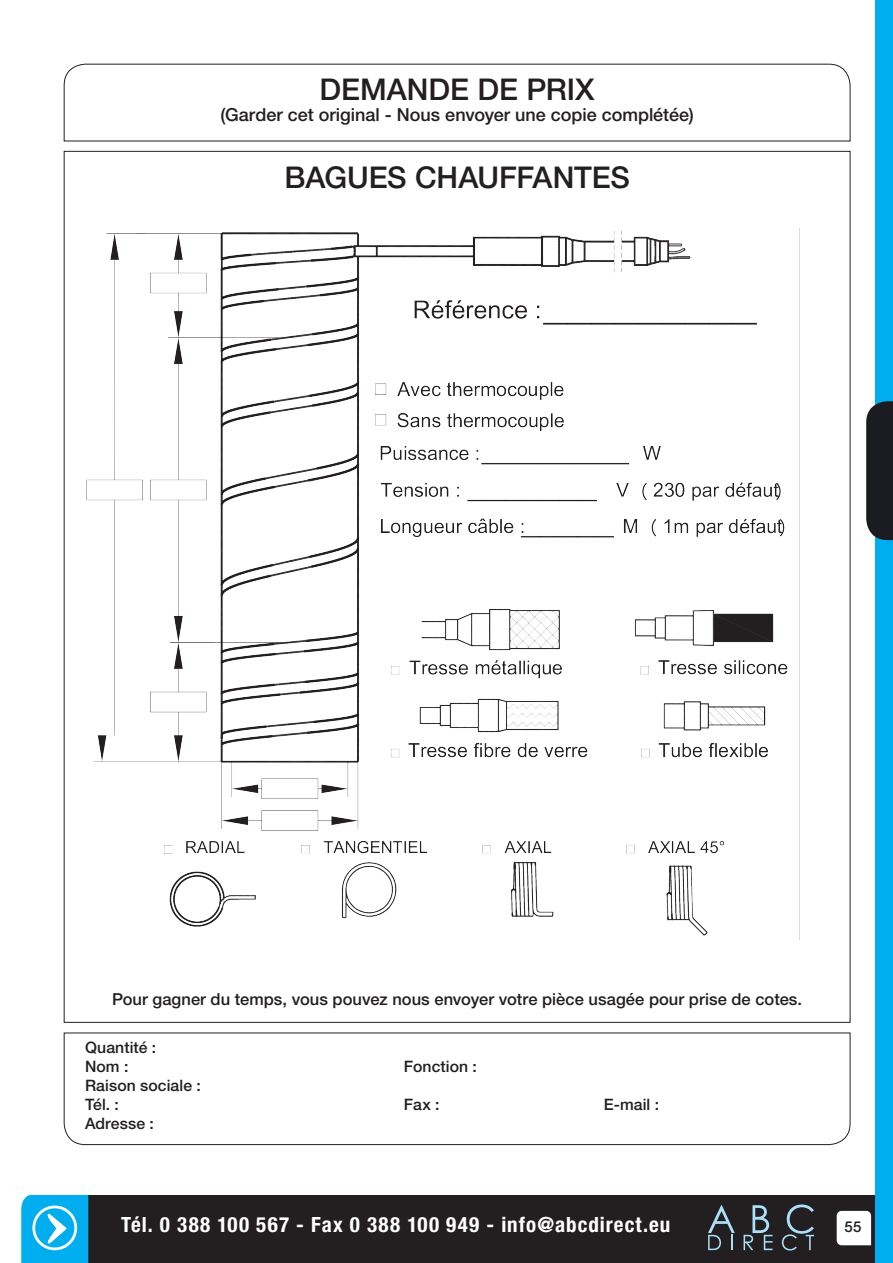
<style>
.page{position:relative;width:893px;height:1263px;background:#fff}
.page>*{position:absolute;margin:0;border:0;box-sizing:border-box;transform-origin:0 0}
.t1{font:500 30px "Helvetica Neue LT Pro";letter-spacing:-.005em;color:#231f20}
.t2{font:700 condensed 21px "Helvetica Neue LT Pro";letter-spacing:.05em;color:#fff}
.t3{font:500 18px "Helvetica Neue LT Pro";color:#231f20}
.t4{font:500 16.5px "Helvetica Neue LT Pro";color:#231f20}
.t5{font:500 15.75px "Helvetica Neue LT Pro";letter-spacing:.005em;color:#231f20}
.t6{font:500 15px "Helvetica Neue LT Pro";color:#231f20}
</style>
<div class="page">
<hr style="left:0;top:0;width:1px;height:1263px;background:#c6eafa">
<div style="left:88px;top:1195px;width:805px;height:68px;background:#231f20"></div>
<svg style="left:21px;top:1195px;width:67px;height:68px"></svg>
<svg style="left:837px;top:1211px;width:34px;height:34px"></svg>
<svg style="left:708px;top:1205px;width:27px;height:45px"></svg>
<svg style="left:744px;top:1205px;width:28px;height:45px"></svg>
<svg style="left:782px;top:1204px;width:32px;height:46px"></svg>
<div style="left:875px;top:0;width:18px;height:1263px;background:#00aeef"></div>
<svg style="left:866px;top:401px;width:27px;height:139px"></svg>
<svg style="left:63px;top:63px;width:788px;height:79px"></svg>
<svg style="left:63px;top:1032px;width:788px;height:113px"></svg>
<img style="left:86px;top:229px;width:714px;height:711px">
<p class="t1" style="left:320px;top:71px;width:277px">DEMANDE DE PRIX</p>
<p class="t3" style="left:220px;top:104px;width:475px">(Garder cet original - Nous envoyer une copie complétée)</p>
<p class="t1" style="left:284px;top:160px;width:347px">BAGUES CHAUFFANTES</p>
<p class="t4" style="left:112px;top:989px;width:692px">Pour gagner du temps, vous pouvez nous envoyer votre pièce usagée pour prise de cotes.</p>
<p class="t5" style="left:85px;top:1038px;width:73px">Quantité :</p>
<p class="t5" style="left:85px;top:1057px;width:45px">Nom :</p>
<p class="t5" style="left:404px;top:1057px;width:75px">Fonction :</p>
<p class="t5" style="left:85px;top:1076px;width:117px">Raison sociale :</p>
<p class="t5" style="left:85px;top:1095px;width:35px">Tél. :</p>
<p class="t5" style="left:404px;top:1095px;width:37px">Fax :</p>
<p class="t5" style="left:604px;top:1095px;width:57px">E-mail :</p>
<p class="t5" style="left:85px;top:1114px;width:70px">Adresse :</p>
<p class="t2" style="left:121px;top:1212px;width:551px">Tél. 0 388 100 567 - Fax 0 388 100 949 - info@abcdirect.eu</p>
<p class="t6" style="left:845px;top:1218px;width:18px">55</p>
</div>
